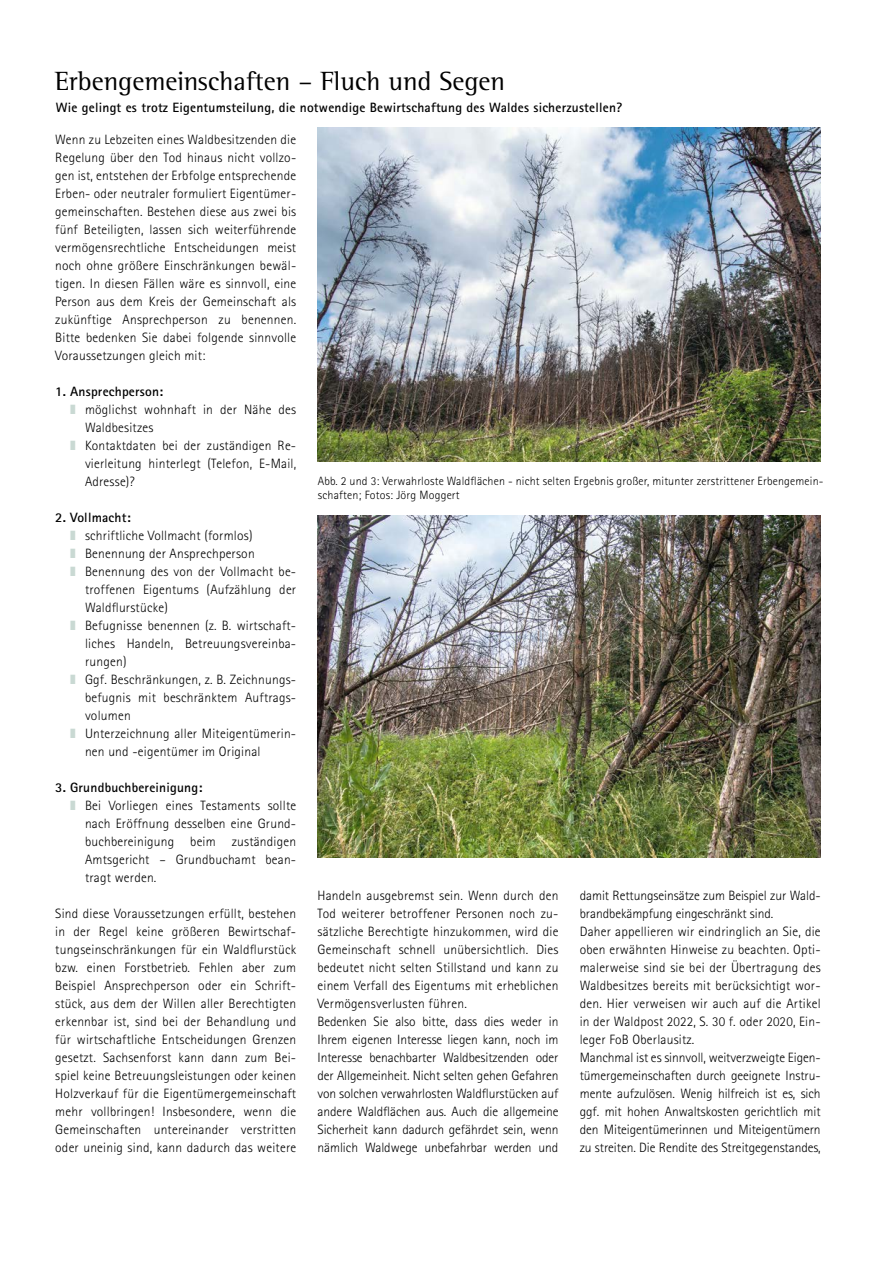
<style>
.page{position:relative;width:893px;height:1263px;background:#fff}
.page>*{position:absolute;margin:0;border:0;box-sizing:border-box;transform-origin:0 0}
.H2_Zwischenüberschrift_18pt{font:27px "Rotis Semi Serif Std";color:#000}
.Fließtext{font:300 13.5px/18px "Rotis Sans Serif Std";letter-spacing:.015em;color:#000;text-align:justify}
._2_Aufzählung{font:300 13.5px/18px "Rotis Sans Serif Std";letter-spacing:.015em;color:#000;text-align:justify}
.Fließtext_Autor{font:700 13.5px "Rotis Sans Serif Std";letter-spacing:.015em;color:#000}
.Fließtext-2{font:300 13.5px/18px "Rotis Sans Serif Std";letter-spacing:-.005em;color:#000}
.Fließtext-3{font:700 13.5px "Rotis Sans Serif Std";letter-spacing:.015em;color:#000}
.Bildunterschrift{font:300 12px/14.4px "Rotis Sans Serif Std";letter-spacing:.015em;color:#000}
.s1{color:#c9d9d3}
</style>
<div class="page">
<img style="left:317px;top:128px;width:504px;height:334px">
<img style="left:317px;top:516px;width:504px;height:342px">
<h3 class="H2_Zwischenüberschrift_18pt" style="left:55px;top:65px;width:452px">Erbengemeinschaften – Fluch und Segen</h3>
<p class="Fließtext_Autor" style="left:56px;top:99px;width:568px">Wie gelingt es trotz Eigentumsteilung, die notwendige Bewirtschaftung des Waldes sicherzustellen?</p>
<p class="Fließtext" style="left:55px;top:130px;width:242px">Wenn zu Lebzeiten eines Waldbesitzenden die Regelung über den Tod hinaus nicht vollzo&shy;gen ist, entstehen der Erbfolge entsprechende Erben- oder neutraler formuliert Eigentümer&shy;gemeinschaften. Bestehen diese aus zwei bis fünf Beteiligten, lassen sich weiterführende vermögensrechtliche Entscheidungen meist noch ohne größere Einschränkungen bewäl&shy;tigen. In diesen Fällen wäre es sinnvoll, eine Person aus dem Kreis der Gemeinschaft als zukünftige Ansprechperson zu benennen.<br>Bitte bedenken Sie dabei folgende sinnvolle Voraussetzungen gleich mit:</p>
<p class="Fließtext-3" style="left:55px;top:383px;width:109px">1. Ansprechperson:</p>
<p class="_2_Aufzählung" style="left:85px;top:400px;width:213px;text-indent:-15px"><span class="s1">❚</span> möglichst wohnhaft in der Nähe des<br>Waldbesitzes</p>
<p class="_2_Aufzählung" style="left:85px;top:436px;width:213px;text-indent:-15px"><span class="s1">❚</span> Kontaktdaten bei der zuständigen Re&shy;vierleitung hinterlegt (Telefon, E-Mail, Adresse)?</p>
<p class="Fließtext-3" style="left:55px;top:509px;width:77px">2. Vollmacht:</p>
<p class="_2_Aufzählung" style="left:70px;top:526px;width:184px"><span class="s1">❚</span> schriftliche Vollmacht (formlos)</p>
<p class="_2_Aufzählung" style="left:70px;top:544px;width:186px"><span class="s1">❚</span> Benennung der Ansprechperson</p>
<p class="_2_Aufzählung" style="left:85px;top:562px;width:213px;text-indent:-15px"><span class="s1">❚</span> Benennung des von der Vollmacht be&shy;troffenen Eigentums (Aufzählung der Waldflurstücke)</p>
<p class="_2_Aufzählung" style="left:85px;top:616px;width:213px;text-indent:-15px"><span class="s1">❚</span> Befugnisse benennen (z. B. wirtschaft&shy;liches Handeln, Betreuungsvereinba&shy;rungen)</p>
<p class="_2_Aufzählung" style="left:85px;top:670px;width:213px;text-indent:-15px"><span class="s1">❚</span> Ggf. Beschränkungen, z. B. Zeichnungs&shy;befugnis mit beschränktem Auftrags&shy;volumen</p>
<p class="_2_Aufzählung" style="left:85px;top:724px;width:213px;text-indent:-15px"><span class="s1">❚</span> Unterzeichnung aller Miteigentümerin&shy;nen und -eigentümer im Original</p>
<p class="Fließtext-3" style="left:55px;top:779px;width:149px">3. Grundbuchbereinigung:</p>
<p class="_2_Aufzählung" style="left:85px;top:796px;width:213px;text-indent:-15px"><span class="s1">❚</span> Bei Vorliegen eines Testaments sollte nach Eröffnung desselben eine Grund&shy;buchbereinigung beim zuständigen Amtsgericht – Grundbuchamt bean&shy;tragt werden.</p>
<p class="Fließtext" style="left:55px;top:904px;width:242px">Sind diese Voraussetzungen erfüllt, bestehen in der Regel keine größeren Bewirtschaf&shy;tungseinschränkungen für ein Waldflurstück bzw. einen Forstbetrieb. Fehlen aber zum Beispiel Ansprechperson oder ein Schrift&shy;stück, aus dem der Willen aller Berechtigten erkennbar ist, sind bei der Behandlung und für wirtschaftliche Entscheidungen Grenzen gesetzt. Sachsenforst kann dann zum Bei&shy;spiel keine Betreuungsleistungen oder keinen Holzverkauf für die Eigentümergemeinschaft mehr vollbringen! Insbesondere, wenn die Gemeinschaften untereinander verstritten oder uneinig sind, kann dadurch das weitere</p>
<p class="Bildunterschrift" style="left:318px;top:474px;width:507px">Abb. 2 und 3: Verwahrloste Waldflächen - nicht selten Ergebnis großer, mitunter zerstrittener Erbengemein&shy;schaften; Fotos: Jörg Moggert</p>
<p class="Fließtext-2" style="left:580px;top:886px;width:242px">damit Rettungseinsätze zum Beispiel zur Wald&shy;brandbekämpfung eingeschränkt sind.</p>
<p class="Fließtext" style="left:580px;top:922px;width:242px">Daher appellieren wir eindringlich an Sie, die oben erwähnten Hinweise zu beachten. Opti&shy;malerweise sind sie bei der Übertragung des Waldbesitzes bereits mit berücksichtigt wor&shy;den. Hier verweisen wir auch auf die Artikel in der Waldpost 2022, S. 30 f. oder 2020, Ein&shy;leger FoB Oberlausitz.</p>
<p class="Fließtext" style="left:580px;top:1048px;width:242px">Manchmal ist es sinnvoll, weitverzweigte Eigen&shy;tümergemeinschaften durch geeignete Instru&shy;mente aufzulösen. Wenig hilfreich ist es, sich ggf. mit hohen Anwaltskosten gerichtlich mit den Miteigentümerinnen und Miteigentümern zu streiten. Die Rendite des Streitgegenstandes,</p>
<p class="Fließtext" style="left:317px;top:886px;width:242px">Handeln ausgebremst sein. Wenn durch den Tod weiterer betroffener Personen noch zu&shy;sätzliche Berechtigte hinzukommen, wird die Gemeinschaft schnell unübersichtlich. Dies bedeutet nicht selten Stillstand und kann zu einem Verfall des Eigentums mit erheblichen Vermögensverlusten führen.</p>
<p class="Fließtext" style="left:317px;top:1012px;width:242px">Bedenken Sie also bitte, dass dies weder in Ihrem eigenen Interesse liegen kann, noch im Interesse benachbarter Waldbesitzenden oder der Allgemeinheit. Nicht selten gehen Gefahren von solchen verwahrlosten Waldflurstücken auf andere Waldflächen aus. Auch die allgemeine Sicherheit kann dadurch gefährdet sein, wenn nämlich Waldwege unbefahrbar werden und</p>
</div>
